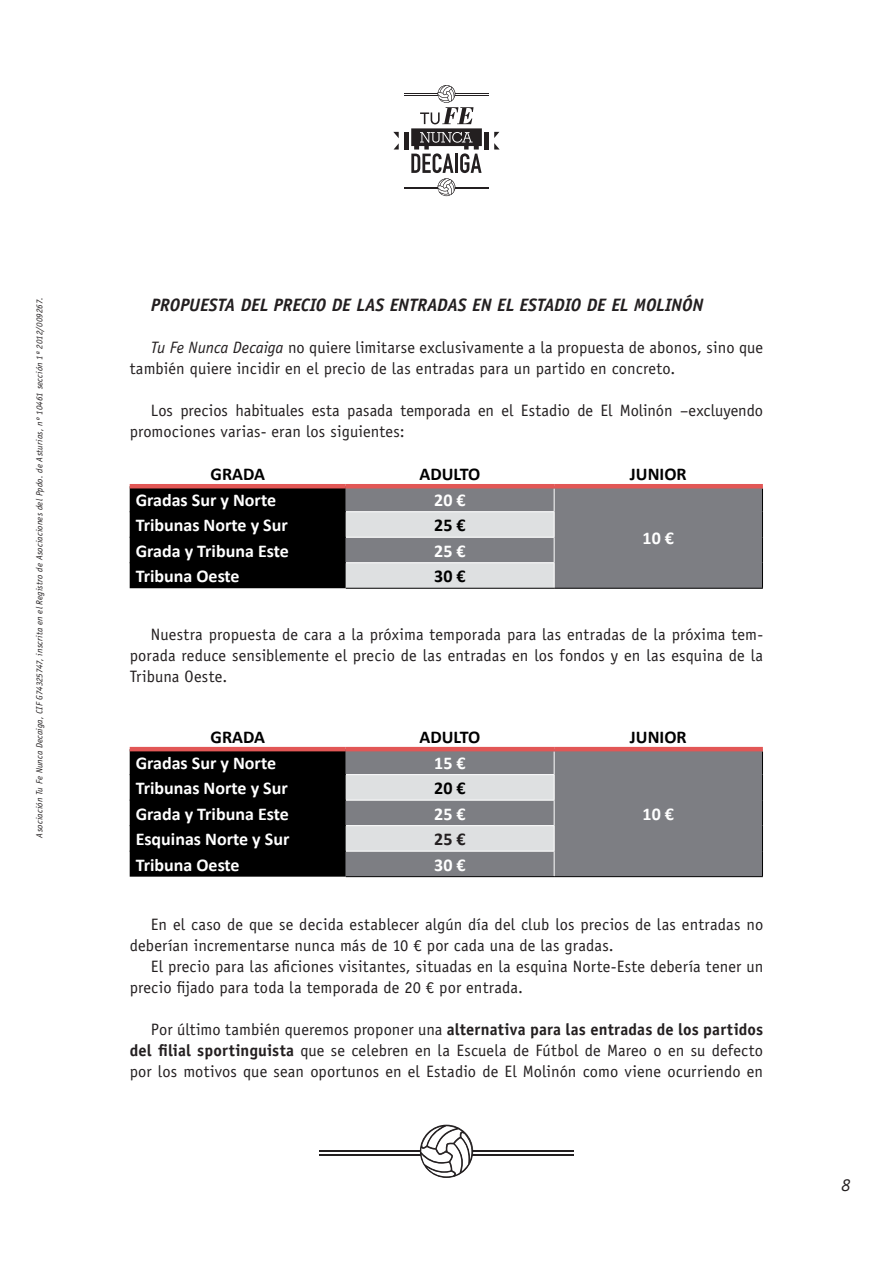
<style>
.page{position:relative;width:893px;height:1263px;background:#fff}
.page>*{position:absolute;margin:0;border:0;box-sizing:border-box;transform-origin:0 0}
.t1{font:700 18px "Calibri";color:#fff}
.t2{font:italic 700 18px "Officina Sans Std";letter-spacing:-.005em;color:#231f20}
.t3{font:700 18px "Calibri";color:#000}
.t4{font:700 18px "Calibri";color:#231f20}
.t5{font:italic 18px "Officina Sans Std";color:#231f20}
.t6{font:16.5px/21px "Officina Sans Std";letter-spacing:.005em;color:#231f20}
.t7{font:italic 9px "Officina Sans Std";letter-spacing:.02em;color:#231f20}
.s1{font-style:italic}
.s2{font-weight:700}
</style>
<div class="page">
<div style="left:484px;top:132px;width:5px;height:18px;background:#231f20"></div>
<svg style="left:494px;top:132px;width:6px;height:18px"></svg>
<div style="left:404px;top:132px;width:5px;height:18px;background:#231f20"></div>
<svg style="left:393px;top:132px;width:6px;height:18px"></svg>
<hr style="left:404px;top:94px;width:34px;height:1px;background:#231f20">
<hr style="left:404px;top:95px;width:34px;height:1px;background:#231f20">
<hr style="left:455px;top:94px;width:34px;height:1px;background:#231f20">
<hr style="left:455px;top:95px;width:34px;height:1px;background:#231f20">
<hr style="left:404px;top:187px;width:34px;height:1px;background:#231f20">
<hr style="left:404px;top:188px;width:34px;height:1px;background:#231f20">
<hr style="left:455px;top:187px;width:34px;height:1px;background:#231f20">
<hr style="left:455px;top:188px;width:34px;height:1px;background:#231f20">
<svg style="left:411px;top:85px;width:71px;height:111px"></svg>
<hr style="left:319px;top:1150px;width:102px;height:2px;background:#231f20">
<hr style="left:319px;top:1155px;width:102px;height:1px;background:#231f20">
<hr style="left:472px;top:1150px;width:102px;height:2px;background:#231f20">
<hr style="left:472px;top:1155px;width:102px;height:1px;background:#231f20">
<svg style="left:420px;top:1125px;width:53px;height:53px"></svg>
<svg style="left:130px;top:488px;width:633px;height:100px;background:#656567"></svg>
<hr style="left:346px;top:588px;width:208px;height:1px;background:#000">
<hr style="left:554px;top:588px;width:209px;height:1px;background:#000">
<hr style="left:130px;top:484px;width:216px;height:4px;background:#e25756">
<hr style="left:346px;top:484px;width:208px;height:4px;background:#e25756">
<hr style="left:554px;top:484px;width:209px;height:4px;background:#e25756">
<hr style="left:130px;top:511px;width:216px;height:1px;background:#000">
<hr style="left:130px;top:537px;width:216px;height:1px;background:#000">
<hr style="left:130px;top:562px;width:216px;height:1px;background:#000">
<svg style="left:130px;top:746px;width:633px;height:131px;background:#636366"></svg>
<hr style="left:346px;top:876px;width:208px;height:1px;background:#000">
<hr style="left:554px;top:876px;width:209px;height:1px;background:#000">
<hr style="left:130px;top:747px;width:216px;height:4px;background:#e25756">
<hr style="left:346px;top:747px;width:208px;height:4px;background:#e25756">
<hr style="left:554px;top:747px;width:209px;height:4px;background:#e25756">
<hr style="left:130px;top:774px;width:216px;height:1px;background:#000">
<hr style="left:130px;top:800px;width:216px;height:1px;background:#000">
<hr style="left:130px;top:825px;width:216px;height:1px;background:#000">
<hr style="left:130px;top:851px;width:216px;height:1px;background:#000">
<p class="t7" style="left:34px;top:837px;width:541px;rotate:-90deg">Asociación Tu Fe Nunca Decaiga, CIF G74325747, inscrita en el Registro de Asociaciones del Ppdo. de Asturias, nº 10461 sección 1ª 2012/009267.</p>
<p class="t2" style="left:151px;top:294px;width:554px">PROPUESTA DEL PRECIO DE LAS ENTRADAS EN EL ESTADIO DE EL MOLINÓN</p>
<p class="t6" style="left:130px;top:337px;width:635px;text-indent:21px"><span class="s1">Tu Fe Nunca Decaiga</span> no quiere limitarse exclusivamente a la propuesta de abonos, sino que también quiere incidir en el precio de las entradas para un partido en concreto.</p>
<p class="t6" style="left:130px;top:400px;width:635px;text-indent:21px">Los precios habituales esta pasada temporada en el Estadio de El Molinón –excluyendo promociones varias- eran los siguientes:</p>
<p class="t3" style="left:211px;top:463px;width:56px">GRADA</p>
<p class="t3" style="left:419px;top:463px;width:62px">ADULTO</p>
<p class="t3" style="left:630px;top:463px;width:58px">JUNIOR</p>
<p class="t1" style="left:136px;top:489px;width:142px">Gradas Sur y Norte</p>
<p class="t1" style="left:434px;top:489px;width:33px">20 €</p>
<p class="t1" style="left:643px;top:527px;width:33px">10 €</p>
<p class="t1" style="left:136px;top:514px;width:154px">Tribunas Norte y Sur</p>
<p class="t3" style="left:434px;top:514px;width:33px">25 €</p>
<p class="t1" style="left:136px;top:540px;width:155px">Grada y Tribuna Este</p>
<p class="t1" style="left:434px;top:540px;width:33px">25 €</p>
<p class="t1" style="left:136px;top:565px;width:106px">Tribuna Oeste</p>
<p class="t3" style="left:434px;top:565px;width:33px">30 €</p>
<p class="t6" style="left:130px;top:623px;width:635px;text-align:justify;text-indent:21px">Nuestra propuesta de cara a la próxima temporada para las entradas de la próxima tem&shy;porada reduce sensiblemente el precio de las entradas en los fondos y en las esquina de la Tribuna Oeste.</p>
<p class="t3" style="left:211px;top:726px;width:56px">GRADA</p>
<p class="t3" style="left:419px;top:726px;width:62px">ADULTO</p>
<p class="t3" style="left:630px;top:726px;width:58px">JUNIOR</p>
<p class="t1" style="left:136px;top:751px;width:142px">Gradas Sur y Norte</p>
<p class="t1" style="left:434px;top:751px;width:33px">15 €</p>
<p class="t1" style="left:643px;top:802px;width:33px">10 €</p>
<p class="t1" style="left:136px;top:777px;width:154px">Tribunas Norte y Sur</p>
<p class="t3" style="left:434px;top:777px;width:33px">20 €</p>
<p class="t1" style="left:136px;top:802px;width:155px">Grada y Tribuna Este</p>
<p class="t1" style="left:434px;top:802px;width:33px">25 €</p>
<p class="t1" style="left:136px;top:828px;width:155px">Esquinas Norte y Sur</p>
<p class="t4" style="left:434px;top:828px;width:33px">25 €</p>
<p class="t1" style="left:136px;top:853px;width:106px">Tribuna Oeste</p>
<p class="t1" style="left:434px;top:853px;width:33px">30 €</p>
<p class="t6" style="left:130px;top:914px;width:635px;text-indent:21px">En el caso de que se decida establecer algún día del club los precios de las entradas no deberían incrementarse nunca más de 10 € por cada una de las gradas.</p>
<p class="t6" style="left:130px;top:956px;width:635px;text-indent:21px">El precio para las aficiones visitantes, situadas en la esquina Norte-Este debería tener un precio fijado para toda la temporada de 20 € por entrada.</p>
<p class="t6" style="left:130px;top:1019px;width:635px;text-align:justify;text-indent:21px">Por último también queremos proponer una <span class="s2">alternativa para las entradas de los partidos del filial sportinguista</span> que se celebren en la Escuela de Fútbol de Mareo o en su defecto por los motivos que sean oportunos en el Estadio de El Molinón como viene ocurriendo en</p>
<p class="t5" style="left:841px;top:1174px;width:10px">8</p>
</div>
